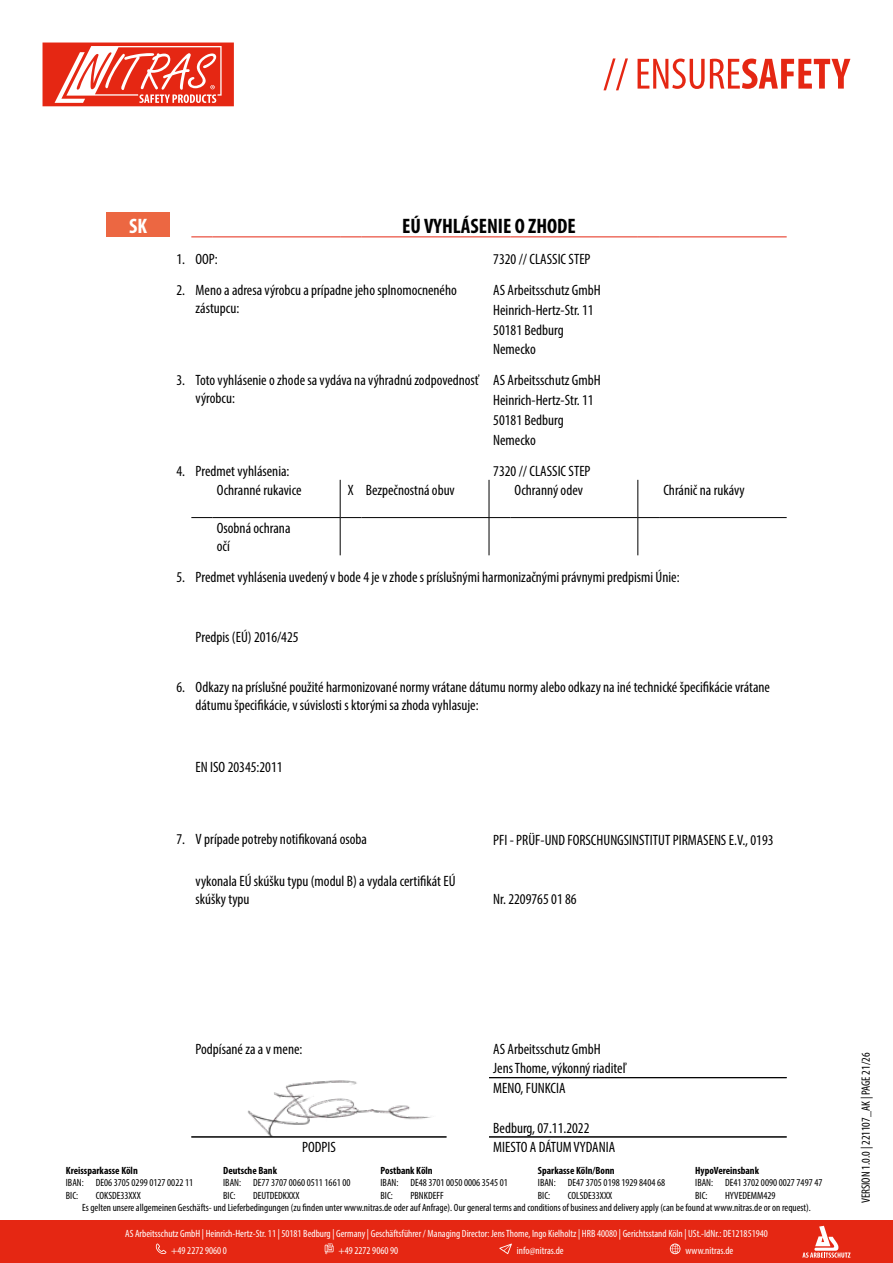
<style>
.page{position:relative;width:893px;height:1263px;background:#fff}
.page>*{position:absolute;margin:0;border:0;box-sizing:border-box;transform-origin:0 0}
.t1{font:700 condensed 21px "Myriad Pro";color:#000}
.t2{font:700 condensed 21px "Myriad Pro";color:#fff}
.t3{font:condensed 15px/19.8px "Myriad Pro";color:#000}
.t4{font:condensed 12px "Myriad Pro";color:#000}
.t5{font:condensed 10.5px/12.6px "Myriad Pro";color:#000}
.t6{font:condensed 10.5px/17px "Myriad Pro";color:#fff}
.t7{font:700 condensed 10.5px "Myriad Pro";color:#000}
</style>
<div class="page">
<svg style="left:603px;top:58px;width:247px;height:32px"></svg>
<svg style="left:43px;top:43px;width:191px;height:63px"></svg>
<div style="left:0;top:1220px;width:893px;height:43px;background:#e52713"></div>
<svg style="left:802px;top:1226px;width:48px;height:32px"></svg>
<svg style="left:156px;top:1243px;width:10px;height:11px"></svg>
<svg style="left:325px;top:1243px;width:9px;height:11px"></svg>
<svg style="left:499px;top:1243px;width:13px;height:11px"></svg>
<svg style="left:670px;top:1243px;width:10px;height:11px"></svg>
<img style="left:247px;top:1080px;width:184px;height:56px">
<div style="left:106px;top:213px;width:64px;height:24px;background:#ec6742"></div>
<svg style="left:191px;top:236px;width:22px;height:1px"></svg>
<hr style="left:213px;top:236px;width:127px;height:1px;background:#e52713">
<svg style="left:340px;top:236px;width:21px;height:1px"></svg>
<hr style="left:361px;top:236px;width:128px;height:1px;background:#e52713">
<svg style="left:489px;top:236px;width:21px;height:1px"></svg>
<hr style="left:510px;top:236px;width:128px;height:1px;background:#e52713">
<svg style="left:638px;top:236px;width:21px;height:1px"></svg>
<hr style="left:659px;top:236px;width:128px;height:1px;background:#e52713">
<hr style="left:340px;top:480px;width:1px;height:37px;background:#000">
<hr style="left:489px;top:480px;width:1px;height:37px;background:#000">
<hr style="left:637px;top:480px;width:1px;height:37px;background:#000">
<hr style="left:340px;top:518px;width:1px;height:37px;background:#000">
<svg style="left:489px;top:517px;width:21px;height:1px"></svg>
<hr style="left:489px;top:518px;width:1px;height:37px;background:#000">
<hr style="left:510px;top:517px;width:128px;height:1px;background:#000">
<hr style="left:637px;top:518px;width:1px;height:37px;background:#000">
<svg style="left:638px;top:517px;width:21px;height:1px"></svg>
<hr style="left:659px;top:517px;width:128px;height:1px;background:#000">
<svg style="left:191px;top:517px;width:22px;height:1px"></svg>
<hr style="left:213px;top:517px;width:127px;height:1px;background:#000">
<svg style="left:340px;top:517px;width:21px;height:1px"></svg>
<hr style="left:361px;top:517px;width:128px;height:1px;background:#000">
<hr style="left:191px;top:1136px;width:255px;height:1px;background:#000">
<hr style="left:489px;top:1077px;width:298px;height:1px;background:#000">
<hr style="left:489px;top:1136px;width:298px;height:1px;background:#000">
<h1 class="t2" style="left:129px;top:212px;width:19px">SK</h1>
<h1 class="t1" style="left:402px;top:212px;width:175px">EÚ VYHLÁSENIE O ZHODE</h1>
<p class="t3" style="left:176px;top:249px;width:43px">1. OOP:</p>
<p class="t3" style="left:196px;top:281px;width:263px;line-height:18px;text-indent:-19px">2. Meno a adresa výrobcu a prípadne jeho splnomocneného zástupcu:</p>
<p class="t3" style="left:493px;top:339px;width:44px">Nemecko</p>
<p class="t3" style="left:196px;top:371px;width:285px;line-height:18px;text-indent:-19px">3. Toto vyhlásenie o zhode sa vydáva na výhradnú zodpovednosť výrobcu:</p>
<p class="t3" style="left:493px;top:429px;width:44px">Nemecko</p>
<p class="t3" style="left:217px;top:460px;width:86px;text-indent:-40px">4. Predmet vyhlásenia:<br>Ochranné rukavice</p>
<h1 class="t2" style="left:129px;top:212px;width:20px">DE</h1>
<p class="t3" style="left:493px;top:243px;width:109px;line-height:31px">7320 // CLASSIC STEP<br>AS Arbeitsschutz GmbH</p>
<p class="t3" style="left:493px;top:300px;width:102px">Heinrich-Hertz-Str. 11<br>50181 Bedburg</p>
<p class="t3" style="left:493px;top:370px;width:109px">AS Arbeitsschutz GmbH<br>Heinrich-Hertz-Str. 11<br>50181 Bedburg</p>
<p class="t3" style="left:493px;top:460px;width:99px">7320 // CLASSIC STEP</p>
<p class="t3" style="left:366px;top:480px;width:91px">Bezpečnostná obuv</p>
<p class="t3" style="left:515px;top:480px;width:70px">Ochranný odev</p>
<p class="t3" style="left:663px;top:480px;width:83px">Chránič na rukávy</p>
<p class="t3" style="left:348px;top:480px;width:7px">X</p>
<p class="t3" style="left:217px;top:519px;width:75px;line-height:18px">Osobná ochrana očí</p>
<p class="t3" style="left:176px;top:567px;width:505px">5. Predmet vyhlásenia uvedený v bode 4 je v zhode s príslušnými harmonizačnými právnymi predpismi Únie:</p>
<p class="t3" style="left:196px;top:627px;width:105px">Predpis (EÚ) 2016/425</p>
<p class="t3" style="left:196px;top:678px;width:576px;line-height:18px;text-indent:-19px">6. Odkazy na príslušné použité harmonizované normy vrátane dátumu normy alebo odkazy na iné technické špecifikácie vrátane dátumu špecifikácie, v súvislosti s ktorými sa zhoda vyhlasuje:</p>
<p class="t3" style="left:196px;top:757px;width:88px">EN ISO 20345:2011</p>
<p class="t3" style="left:176px;top:829px;width:192px">7. V prípade potreby notifikovaná osoba</p>
<p class="t3" style="left:196px;top:872px;width:261px;line-height:18px">vykonala EÚ skúšku typu (modul B) a vydala certifikát EÚ skúšky typu</p>
<p class="t3" style="left:493px;top:830px;width:282px">PFI - PRÜF-UND FORSCHUNGSINSTITUT PIRMASENS E.V., 0193</p>
<p class="t3" style="left:493px;top:889px;width:85px">Nr. 2209765 01 86</p>
<p class="t3" style="left:196px;top:1038px;width:108px">Podpísané za a v mene:</p>
<p class="t3" style="left:493px;top:1038px;width:109px">AS Arbeitsschutz GmbH</p>
<p class="t3" style="left:493px;top:1058px;width:134px">Jens Thome, výkonný riaditeľ<br>MENO, FUNKCIA</p>
<p class="t3" style="left:493px;top:1117px;width:98px">Bedburg, 07.11.2022</p>
<p class="t3" style="left:302px;top:1137px;width:35px">PODPIS</p>
<p class="t3" style="left:493px;top:1137px;width:123px">MIESTO A DÁTUM VYDANIA</p>
<p class="t7" style="left:66px;top:1164px;width:73px">Kreissparkasse Köln</p>
<p class="t7" style="left:223px;top:1164px;width:55px">Deutsche Bank</p>
<p class="t7" style="left:381px;top:1164px;width:54px">Postbank Köln</p>
<p class="t7" style="left:538px;top:1164px;width:78px">Sparkasse Köln/Bonn</p>
<p class="t7" style="left:695px;top:1164px;width:65px">HypoVereinsbank</p>
<p class="t5" style="left:66px;top:1176px;width:19px">IBAN:<br>BIC:</p>
<p class="t5" style="left:96px;top:1176px;width:99px">DE06 3705 0299 0127 0022 11<br>COKSDE33XXX</p>
<p class="t5" style="left:223px;top:1176px;width:19px">IBAN:<br>BIC:</p>
<p class="t5" style="left:253px;top:1176px;width:99px">DE77 3707 0060 0511 1661 00<br>DEUTDEDKXXX</p>
<p class="t5" style="left:381px;top:1176px;width:19px">IBAN:<br>BIC:</p>
<p class="t5" style="left:410px;top:1176px;width:99px">DE48 3701 0050 0006 3545 01<br>PBNKDEFF</p>
<p class="t5" style="left:538px;top:1176px;width:19px">IBAN:<br>BIC:</p>
<p class="t5" style="left:568px;top:1176px;width:99px">DE47 3705 0198 1929 8404 68<br>COLSDE33XXX</p>
<p class="t5" style="left:695px;top:1176px;width:19px">IBAN:<br>BIC:</p>
<p class="t5" style="left:725px;top:1176px;width:99px">DE41 3702 0090 0027 7497 47</p>
<p class="t5" style="left:725px;top:1189px;width:52px">HYVEDEMM429</p>
<p class="t5" style="left:82px;top:1201px;width:730px">Es gelten unsere allgemeinen Geschäfts- und Lieferbedingungen (zu finden unter www.nitras.de oder auf Anfrage). Our general terms and conditions of business and delivery apply (can be found at www.nitras.de or on request).</p>
<p class="t6" style="left:171px;top:1225px;width:598px;text-indent:-46px">AS Arbeitsschutz GmbH | Heinrich-Hertz-Str. 11 | 50181 Bedburg | Germany | Geschäftsführer / Managing Director: Jens Thome, Ingo Kielholtz | HRB 40080 | Gerichtsstand Köln | USt.-IdNr.: DE121851940 +49 2272 9060 0</p>
<p class="t6" style="left:338px;top:1242px;width:61px">+49 2272 9060 90</p>
<p class="t6" style="left:517px;top:1242px;width:48px">info@nitras.de</p>
<p class="t6" style="left:685px;top:1242px;width:49px">www.nitras.de</p>
<p class="t4" style="left:859px;top:1203px;width:152px;rotate:-90deg">VERSION 1.0.0 | 221107_AK | PAGE 21/26</p>
</div>
